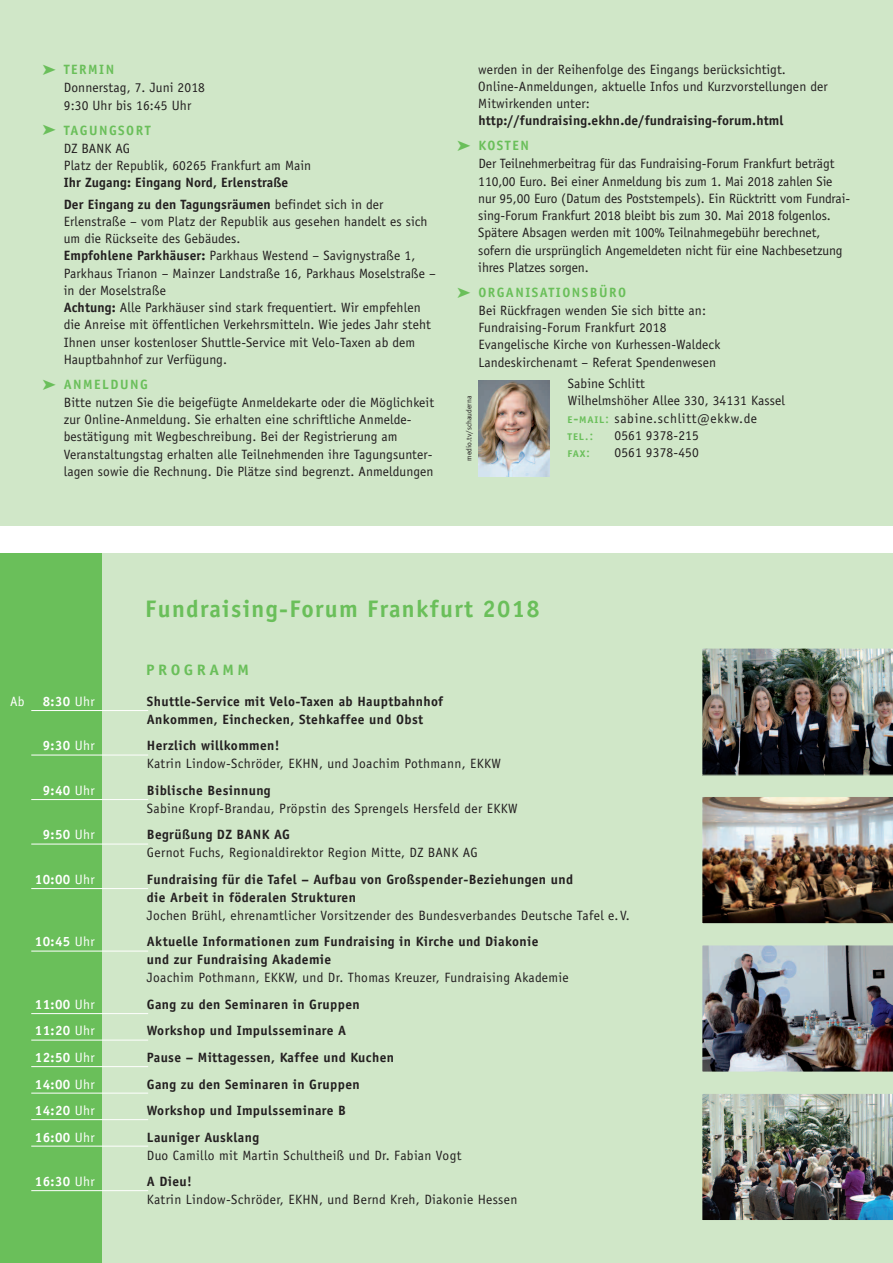
<style>
.page{position:relative;width:893px;height:1263px;background:#fff}
.page>*{position:absolute;margin:0;border:0;box-sizing:border-box;transform-origin:0 0}
.t1{font:700 24px "Officina Sans";letter-spacing:.055em;color:#6abf5a}
.t2{font:700 15.15px "Officina Sans";letter-spacing:.215em;color:#6abf5a;scale:1.08 1}
.t3{font:13.5px/17.2px "Officina Sans";letter-spacing:.01em;color:#231f20}
.t4{font:700 13.5px/18px "Officina Sans";letter-spacing:.03em;color:#231f20}
.t5{font:700 13.5px/21.5px "Officina Sans";letter-spacing:.01em;color:#231f20}
.t6{font:700 13.5px "Officina Sans";letter-spacing:.03em;color:#fff}
.t7{font:700 13.5px "Officina Sans";letter-spacing:.11em;color:#6abf5a}
.t8{font:13.5px "Officina Sans";color:#fff}
.t9{font:700 9.75px "Officina Sans";letter-spacing:.07em;color:#6abf5a;scale:1.08 1}
.t10{font:7.5px "Officina Sans";letter-spacing:.01em;color:#231f20}
.s1{font-weight:700;font-size:9.75px;color:#6abf5a}
.s2{font-weight:700;color:#6abf5a}
.s3{color:#6abf5a}
.s4{font-weight:400;font-size:13.5px}
.s5{font-weight:400}
.s6{font-weight:700}
</style>
<div class="page">
<div style="left:0;top:553px;width:893px;height:710px;background:#d0e7c8"></div>
<div style="left:0;top:553px;width:102px;height:710px;background:#6abf5a"></div>
<div style="left:0;top:0;width:893px;height:525px;background:#d0e7c8"></div>
<img style="left:478px;top:381px;width:71px;height:95px">
<img style="left:702px;top:648px;width:191px;height:127px">
<img style="left:702px;top:797px;width:191px;height:127px">
<img style="left:702px;top:945px;width:191px;height:127px">
<img style="left:702px;top:1094px;width:191px;height:126px">
<hr style="left:31px;top:710px;width:117px;height:1px;background:#fff">
<hr style="left:31px;top:755px;width:117px;height:1px;background:#fff">
<hr style="left:31px;top:799px;width:117px;height:1px;background:#fff">
<hr style="left:31px;top:844px;width:117px;height:1px;background:#fff">
<hr style="left:31px;top:888px;width:117px;height:1px;background:#fff">
<hr style="left:31px;top:951px;width:117px;height:1px;background:#fff">
<hr style="left:31px;top:1013px;width:117px;height:1px;background:#fff">
<hr style="left:31px;top:1040px;width:117px;height:1px;background:#fff">
<hr style="left:31px;top:1066px;width:117px;height:1px;background:#fff">
<hr style="left:31px;top:1093px;width:117px;height:1px;background:#fff">
<hr style="left:31px;top:1119px;width:117px;height:1px;background:#fff">
<hr style="left:31px;top:1146px;width:117px;height:1px;background:#fff">
<hr style="left:31px;top:1190px;width:117px;height:1px;background:#fff">
<p class="t3" style="left:478px;top:61px;width:351px">werden in der Reihenfolge des Eingangs berücksichtigt.<br>Online-Anmeldungen, aktuelle Infos und Kurzvorstellungen der<br>Mitwirkenden unter:</p>
<p class="t5" style="left:478px;top:111px;width:307px">http://fundraising.ekhn.de/fundraising-forum.html</p>
<p class="t7" style="left:478px;top:141px;width:52px">KOSTEN</p>
<p class="t3" style="left:478px;top:156px;width:373px">Der Teilnehmerbeitrag für das Fundraising-Forum Frankfurt beträgt 110,00 Euro. Bei einer Anmeldung bis zum 1. Mai 2018 zahlen Sie nur 95,00 Euro (Datum des Poststempels). Ein Rücktritt vom Fundrai&shy;sing-Forum Frankfurt 2018 bleibt bis zum 30. Mai 2018 folgenlos.<br>Spätere Absagen werden mit 100% Teilnahmegebühr berechnet, sofern die ursprünglich Angemeldeten nicht für eine Nachbesetzung ihres Platzes sorgen.</p>
<p class="t7" style="left:478px;top:287px;width:149px">ORGANISATIONSBÜRO</p>
<p class="t3" style="left:478px;top:303px;width:243px">Bei Rückfragen wenden Sie sich bitte an:<br>Fundraising-Forum Frankfurt 2018<br>Evangelische Kirche von Kurhessen-Waldeck Landeskirchenamt – Referat Spendenwesen</p>
<p class="t3" style="left:568px;top:376px;width:219px">Sabine Schlitt<br>Wilhelmshöher Allee 330, 34131 Kassel<br><span class="s1">E</span><span class="s2">-</span><span class="s1">MAIL</span><span class="s3">:</span> sabine.schlitt@ekkw.de</p>
<p class="t9" style="left:568px;top:433px;width:26px">TEL<span class="s4">.:</span></p>
<p class="t3" style="left:614px;top:428px;width:86px">0561 9378-215</p>
<p class="t9" style="left:568px;top:450px;width:22px">FAX<span class="s4">:</span></p>
<p class="t3" style="left:614px;top:445px;width:86px">0561 9378-450</p>
<p class="t7" style="left:64px;top:65px;width:52px">TERMIN</p>
<p class="t3" style="left:64px;top:80px;width:143px">Donnerstag, 7. Juni 2018<br>9:30 Uhr bis 16:45 Uhr</p>
<p class="t7" style="left:64px;top:125px;width:89px">TAGUNGSORT</p>
<p class="t3" style="left:64px;top:141px;width:249px">DZ BANK AG<br>Platz der Republik, 60265 Frankfurt am Main</p>
<p class="t5" style="left:64px;top:173px;width:321px">Ihr Zugang: Eingang Nord, Erlenstraße<br>Der Eingang zu den Tagungsräumen <span class="s5">befindet sich in der</span></p>
<p class="t3" style="left:64px;top:214px;width:374px">Erlenstraße – vom Platz der Republik aus gesehen handelt es sich um die Rückseite des Gebäudes.<br><span class="s6">Empfohlene Parkhäuser:</span> Parkhaus Westend – Savignystraße 1, Parkhaus Trianon – Mainzer Landstraße 16, Parkhaus Moselstraße – in der Moselstraße<br><span class="s6">Achtung:</span> Alle Parkhäuser sind stark frequentiert. Wir empfehlen die Anreise mit öffentlichen Verkehrsmitteln. Wie jedes Jahr steht Ihnen unser kostenloser Shuttle-Service mit Velo-Taxen ab dem Hauptbahnhof zur Verfügung.</p>
<p class="t7" style="left:64px;top:379px;width:86px">ANMELDUNG</p>
<p class="t3" style="left:64px;top:395px;width:372px">Bitte nutzen Sie die beigefügte Anmeldekarte oder die Möglichkeit zur Online-Anmeldung. Sie erhalten eine schriftliche Anmelde&shy;bestätigung mit Wegbeschreibung. Bei der Registrierung am Veranstaltungstag erhalten alle Teilnehmenden ihre Tagungsunter&shy;lagen sowie die Rechnung. Die Plätze sind begrenzt. Anmeldungen</p>
<p class="t10" style="left:466px;top:461px;width:66px;rotate:-90deg">medio.tv/schauderna</p>
<h1 class="t1" style="left:145px;top:600px;width:396px">Fundraising-Forum Frankfurt 2018</h1>
<p class="t8" style="left:10px;top:696px;width:16px">Ab</p>
<p class="t2" style="left:146px;top:664px;width:97px">PROGRAMM</p>
<p class="t6" style="left:43px;top:696px;width:54px">8:30 <span class="s5">Uhr</span></p>
<p class="t4" style="left:147px;top:693px;width:298px">Shuttle-Service mit Velo-Taxen ab Hauptbahnhof<br>Ankommen, Einchecken, Stehkaffee und Obst</p>
<p class="t6" style="left:43px;top:741px;width:54px">9:30 <span class="s5">Uhr</span></p>
<p class="t4" style="left:147px;top:738px;width:134px">Herzlich willkommen!</p>
<p class="t3" style="left:147px;top:756px;width:356px">Katrin Lindow-Schröder, EKHN, und Joachim Pothmann, EKKW</p>
<p class="t6" style="left:43px;top:785px;width:54px">9:40 <span class="s5">Uhr</span></p>
<p class="t4" style="left:147px;top:782px;width:125px">Biblische Besinnung</p>
<p class="t3" style="left:147px;top:801px;width:372px">Sabine Kropf-Brandau, Pröpstin des Sprengels Hersfeld der EKKW</p>
<p class="t6" style="left:43px;top:830px;width:54px">9:50 <span class="s5">Uhr</span></p>
<p class="t4" style="left:147px;top:827px;width:145px">Begrüßung DZ BANK AG</p>
<p class="t3" style="left:147px;top:845px;width:332px">Gernot Fuchs, Regionaldirektor Region Mitte, DZ BANK AG</p>
<p class="t6" style="left:35px;top:874px;width:61px">10:00 <span class="s5">Uhr</span></p>
<p class="t4" style="left:147px;top:871px;width:428px">Fundraising für die Tafel – Aufbau von Großspender-Beziehungen und die Arbeit in föderalen Strukturen</p>
<p class="t3" style="left:147px;top:908px;width:484px">Jochen Brühl, ehrenamtlicher Vorsitzender des Bundesverbandes Deutsche Tafel e.V.</p>
<p class="t6" style="left:35px;top:937px;width:61px">10:45 <span class="s5">Uhr</span></p>
<p class="t4" style="left:147px;top:934px;width:393px">Aktuelle Informationen zum Fundraising in Kirche und Diakonie und zur Fundraising Akademie</p>
<p class="t3" style="left:147px;top:970px;width:423px">Joachim Pothmann, EKKW, und Dr. Thomas Kreuzer, Fundraising Akademie</p>
<p class="t6" style="left:35px;top:999px;width:61px">11:00 <span class="s5">Uhr</span></p>
<p class="t4" style="left:147px;top:996px;width:214px">Gang zu den Seminaren in Gruppen</p>
<p class="t6" style="left:35px;top:1026px;width:61px">11:20 <span class="s5">Uhr</span></p>
<p class="t4" style="left:147px;top:1023px;width:201px">Workshop und Impulsseminare A</p>
<p class="t6" style="left:35px;top:1052px;width:61px">12:50 <span class="s5">Uhr</span></p>
<p class="t4" style="left:147px;top:1049px;width:249px">Pause – Mittagessen, Kaffee und Kuchen</p>
<p class="t6" style="left:35px;top:1079px;width:61px">14:00 <span class="s5">Uhr</span></p>
<p class="t4" style="left:147px;top:1076px;width:214px">Gang zu den Seminaren in Gruppen</p>
<p class="t6" style="left:35px;top:1105px;width:61px">14:20 <span class="s5">Uhr</span></p>
<p class="t4" style="left:147px;top:1102px;width:200px">Workshop und Impulsseminare B</p>
<p class="t6" style="left:35px;top:1132px;width:61px">16:00 <span class="s5">Uhr</span></p>
<p class="t4" style="left:147px;top:1129px;width:114px">Launiger Ausklang</p>
<p class="t3" style="left:147px;top:1147px;width:316px">Duo Camillo mit Martin Schultheiß und Dr. Fabian Vogt</p>
<p class="t6" style="left:35px;top:1176px;width:61px">16:30 <span class="s5">Uhr</span></p>
<p class="t4" style="left:147px;top:1173px;width:47px">A Dieu!</p>
<p class="t3" style="left:147px;top:1192px;width:372px">Katrin Lindow-Schröder, EKHN, und Bernd Kreh, Diakonie Hessen</p>
</div>
